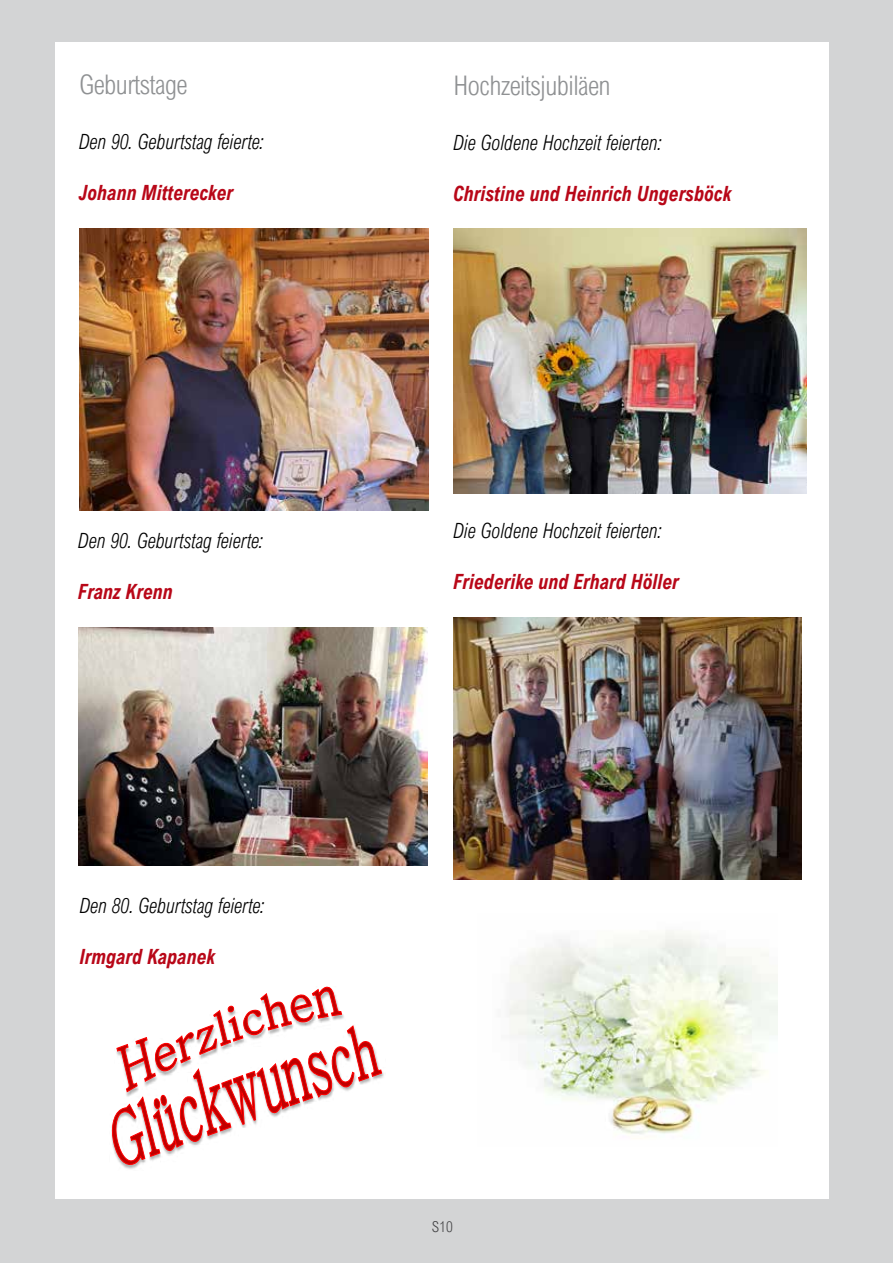
<style>
.page{position:relative;width:893px;height:1263px;background:#d3d4d5}
.page>*{position:absolute;margin:0;border:0;box-sizing:border-box;transform-origin:0 0}
.t1{font:300 27px "Arial Nova Cond";letter-spacing:-.02em;color:#8f9193}
.t2{font:italic 300 21px "Arial Nova Cond";color:#000;scale:.93 1}
.t3{font:italic 700 21px "Arial Nova Cond";color:#b80718;scale:.93 1}
.t4{font:300 15px "Arial Nova Cond";color:#434345}
</style>
<div class="page">
<div style="left:55px;top:43px;width:774px;height:1156px;background:#fff"></div>
<img style="left:79px;top:627px;width:348px;height:239px">
<img style="left:79px;top:228px;width:349px;height:283px">
<img style="left:453px;top:229px;width:353px;height:264px">
<img style="left:453px;top:618px;width:349px;height:261px">
<svg style="left:111px;top:986px;width:271px;height:180px"></svg>
<img style="left:508px;top:930px;width:270px;height:204px">
<p class="t1" style="left:79px;top:68px;width:110px">Geburtstage</p>
<p class="t2" style="left:79px;top:128px;width:200px">Den 90. Geburtstag feierte:</p>
<p class="t3" style="left:79px;top:179px;width:167px">Johann Mitterecker</p>
<p class="t2" style="left:78px;top:528px;width:200px">Den 90. Geburtstag feierte:</p>
<p class="t3" style="left:78px;top:578px;width:104px">Franz Krenn</p>
<p class="t2" style="left:79px;top:892px;width:200px">Den 80. Geburtstag feierte:</p>
<p class="t3" style="left:79px;top:943px;width:148px">Irmgard Kapanek</p>
<p class="t1" style="left:454px;top:69px;width:159px">Hochzeitsjubiläen</p>
<p class="t2" style="left:453px;top:130px;width:226px">Die Goldene Hochzeit feierten:</p>
<p class="t3" style="left:453px;top:181px;width:301px">Christine und Heinrich Ungersböck</p>
<p class="t2" style="left:453px;top:518px;width:226px">Die Goldene Hochzeit feierten:</p>
<p class="t3" style="left:453px;top:569px;width:244px">Friederike und Erhard Höller</p>
<p class="t4" style="left:432px;top:1218px;width:22px">S10</p>
</div>
